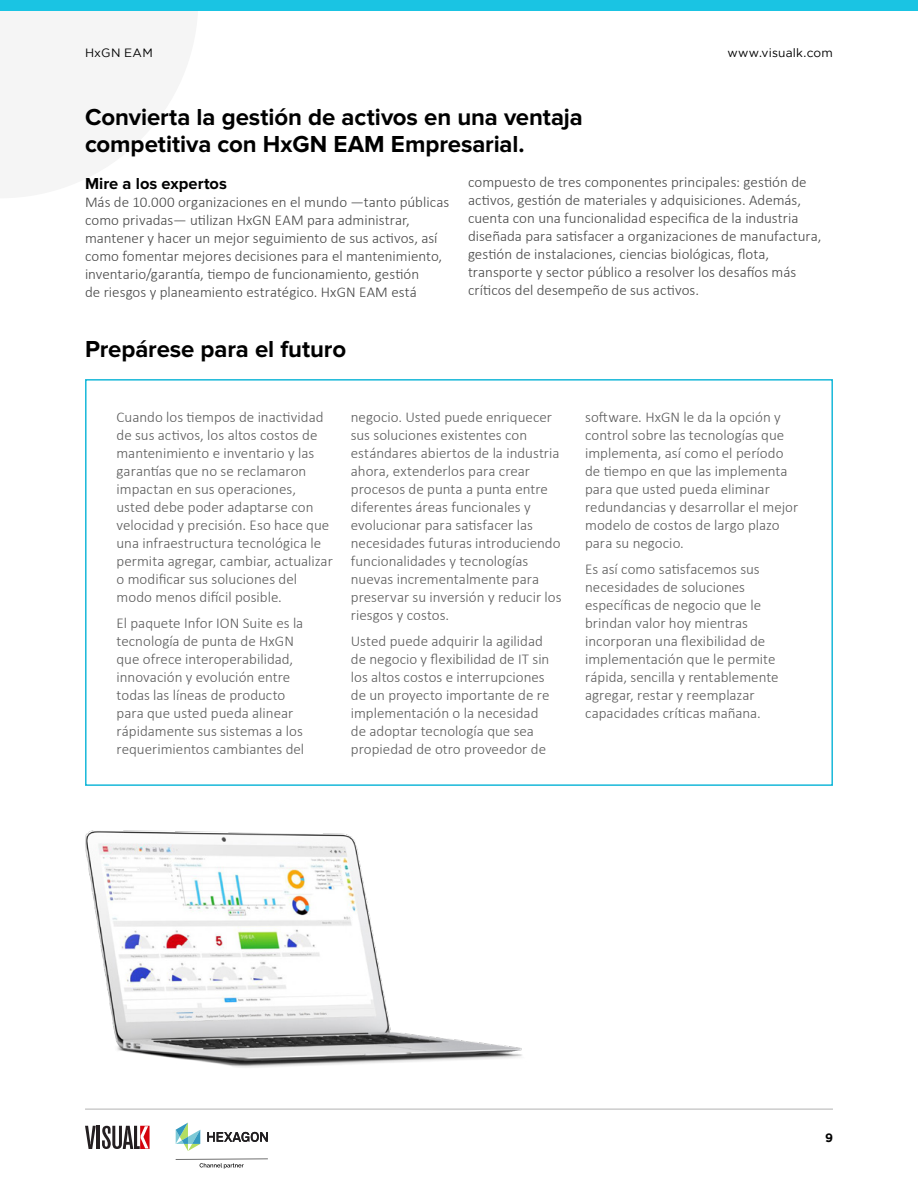
<style>
.page{position:relative;width:918px;height:1188px;background:#fff}
.page>*{position:absolute;margin:0;border:0;box-sizing:border-box;transform-origin:0 0}
.t1{font:700 24px/27px "Proxima Nova";letter-spacing:-.005em;color:#000}
.t2{font:700 16.5px "Proxima Nova";color:#000}
.t3{font:300 15px/18px "Calibri";color:#5a5a5a}
.t4{font:300 15px/18px "Calibri";color:#464646}
.t5{font:12px "Gotham";letter-spacing:.015em;color:#000}
.t6{font:700 12px "Gotham";color:#000}
</style>
<div class="page">
<div style="left:0;top:0;width:918px;height:11px;background:#1ac4e3"></div>
<hr style="left:85px;top:1108px;width:748px;height:2px;background:#ccc">
<svg style="left:85px;top:1126px;width:11px;height:23px"></svg>
<hr style="left:97px;top:1126px;width:3px;height:23px;background:#241f21">
<svg style="left:102px;top:1126px;width:48px;height:23px"></svg>
<svg style="left:207px;top:1132px;width:61px;height:10px"></svg>
<svg style="left:176px;top:1123px;width:24px;height:28px"></svg>
<hr style="left:176px;top:1159px;width:92px;height:1px;background:#000">
<svg style="left:200px;top:1163px;width:44px;height:6px"></svg>
<div style="left:85px;top:379px;width:748px;height:407px;border:2px solid #17b8d9"></div>
<img style="left:85px;top:831px;width:437px;height:237px">
<p class="t5" style="left:85px;top:46px;width:69px">HxGN EAM</p>
<p class="t5" style="left:728px;top:46px;width:107px">www.visualk.com</p>
<h1 class="t1" style="left:85px;top:104px;width:499px">Convierta la gestión de activos en una ventaja competitiva con HxGN EAM Empresarial.</h1>
<p class="t2" style="left:85px;top:174px;width:143px">Mire a los expertos</p>
<p class="t4" style="left:85px;top:192px;width:366px">Más de 10.000 organizaciones en el mundo —tanto públicas como privadas— utilizan HxGN EAM para administrar, mantener y hacer un mejor seguimiento de sus activos, así como fomentar mejores decisiones para el mantenimiento, inventario/garantía, tiempo de funcionamiento, gestión<br>de riesgos y planeamiento estratégico. HxGN EAM está</p>
<h1 class="t1" style="left:85px;top:336px;width:263px">Prepárese para el futuro</h1>
<p class="t4" style="left:468px;top:173px;width:355px">compuesto de tres componentes principales: gestión de activos, gestión de materiales y adquisiciones. Además, cuenta con una funcionalidad especifica de la industria diseñada para satisfacer a organizaciones de manufactura, gestión de instalaciones, ciencias biológicas, flota, transporte y sector público a resolver los desafíos más críticos del desempeño de sus activos.</p>
<p class="t3" style="left:117px;top:408px;width:218px">Cuando los tiempos de inactividad de sus activos, los altos costos de mantenimiento e inventario y las garantías que no se reclamaron impactan en sus operaciones, usted debe poder adaptarse con velocidad y precisión. Eso hace que una infraestructura tecnológica le permita agregar, cambiar, actualizar o modificar sus soluciones del modo menos difícil posible.</p>
<p class="t3" style="left:117px;top:614px;width:189px">El paquete Infor ION Suite es la tecnología de punta de HxGN que ofrece interoperabilidad, innovación y evolución entre todas las líneas de producto para que usted pueda alinear rápidamente sus sistemas a los requerimientos cambiantes del</p>
<p class="t3" style="left:351px;top:408px;width:212px">negocio. Usted puede enriquecer sus soluciones existentes con estándares abiertos de la industria ahora, extenderlos para crear procesos de punta a punta entre diferentes áreas funcionales y evolucionar para satisfacer las necesidades futuras introduciendo funcionalidades y tecnologías nuevas incrementalmente para preservar su inversión y reducir los riesgos y costos.</p>
<p class="t3" style="left:351px;top:632px;width:200px">Usted puede adquirir la agilidad de negocio y flexibilidad de IT sin los altos costos e interrupciones de un proyecto importante de re implementación o la necesidad de adoptar tecnología que sea propiedad de otro proveedor de</p>
<p class="t3" style="left:585px;top:408px;width:215px">software. HxGN le da la opción y control sobre las tecnologías que implementa, así como el período de tiempo en que las implementa para que usted pueda eliminar redundancias y desarrollar el mejor modelo de costos de largo plazo para su negocio.</p>
<p class="t3" style="left:585px;top:560px;width:195px">Es así como satisfacemos sus necesidades de soluciones específicas de negocio que le brindan valor hoy mientras incorporan una flexibilidad de implementación que le permite rápida, sencilla y rentablemente agregar, restar y reemplazar capacidades críticas mañana.</p>
<p class="t6" style="left:825px;top:1131px;width:9px">9</p>
</div>
